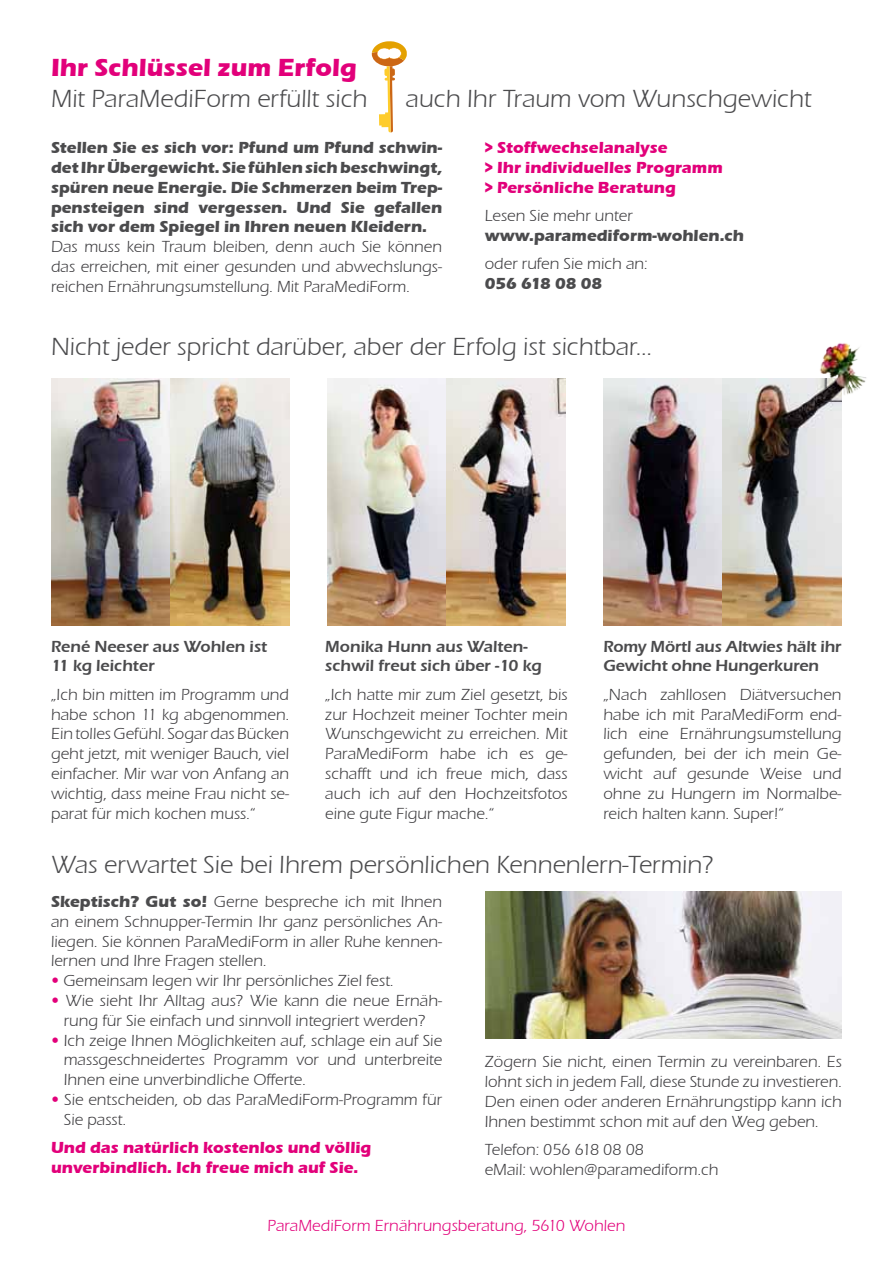
<style>
.page{position:relative;width:893px;height:1263px;background:#fff}
.page>*{position:absolute;margin:0;border:0;box-sizing:border-box;transform-origin:0 0}
.t1{font:25.5px "Eras Book ITCTT";color:#4b4b4d}
.t2{font:25.5px "Eras Bld ITCTT";color:#e2007a}
.t3{font:16.5px/19.8px "Eras Book ITCTT";color:#3e3d40;text-align:justify}
.t4{font:16.5px/19.8px "Eras Bld ITCTT";color:#4b4b4d;text-align:justify}
.t5{font:16.5px/19.8px "Eras Bld ITCTT";color:#e2007a}
.t6{font:16.5px/19.8px "Eras Book ITCTT Demi";color:#4b4b4d}
.t7{font:16.5px "Eras Book ITCTT";color:#e2007a}
.s1{font-family:"Eras Bld ITCTT";color:#4b4b4d}
.s2{font-family:"Arial";font-weight:900;color:#e2007a}
</style>
<div class="page">
<svg style="left:372px;top:41px;width:35px;height:91px"></svg>
<img style="left:51px;top:378px;width:238px;height:247px">
<img style="left:604px;top:378px;width:238px;height:247px">
<img style="left:816px;top:343px;width:50px;height:55px">
<img style="left:327px;top:378px;width:239px;height:247px">
<img style="left:485px;top:892px;width:357px;height:147px">
<h1 class="t2" style="left:51px;top:53px;width:307px">Ihr Schlüssel zum Erfolg</h1>
<h1 class="t1" style="left:51px;top:84px;width:318px">Mit ParaMediForm erfüllt sich</h1>
<h1 class="t1" style="left:406px;top:84px;width:407px">auch Ihr Traum vom Wunschgewicht</h1>
<p class="t4" style="left:51px;top:138px;width:393px">Stellen Sie es sich vor: Pfund um Pfund schwin&shy;det Ihr Übergewicht. Sie fühlen sich beschwingt, spüren neue Energie. Die Schmerzen beim Trep&shy;pensteigen sind vergessen. Und Sie gefallen sich vor dem Spiegel in Ihren neuen Kleidern.</p>
<p class="t3" style="left:51px;top:237px;width:393px">Das muss kein Traum bleiben, denn auch Sie können das erreichen, mit einer gesunden und abwechslungs&shy;reichen Ernährungsumstellung. Mit ParaMediForm.</p>
<p class="t5" style="left:485px;top:138px;width:239px">&gt; Stoffwechselanalyse<br>&gt; Ihr individuelles Programm &gt; Persönliche Beratung</p>
<p class="t3" style="left:485px;top:206px;width:150px">Lesen Sie mehr unter</p>
<p class="t4" style="left:485px;top:226px;width:261px">www.paramediform-wohlen.ch</p>
<p class="t3" style="left:485px;top:254px;width:164px">oder rufen Sie mich an:</p>
<p class="t4" style="left:485px;top:274px;width:119px">056 618 08 08</p>
<h1 class="t1" style="left:51px;top:333px;width:603px">Nicht jeder spricht darüber, aber der Erfolg ist sichtbar...</h1>
<p class="t6" style="left:51px;top:636px;width:218px">René Neeser aus Wohlen ist<br>11 kg leichter</p>
<p class="t3" style="left:51px;top:685px;width:240px">„Ich bin mitten im Programm und habe schon 11 kg abgenommen.<br>Ein tolles Gefühl. Sogar das Bücken geht jetzt, mit weniger Bauch, viel einfacher. Mir war von Anfang an wichtig, dass meine Frau nicht se&shy;parat für mich kochen muss.“</p>
<p class="t6" style="left:325px;top:636px;width:218px">Monika Hunn aus Walten&shy;schwil freut sich über -10 kg</p>
<p class="t3" style="left:325px;top:685px;width:244px">„Ich hatte mir zum Ziel gesetzt, bis zur Hochzeit meiner Tochter mein Wunschgewicht zu erreichen. Mit ParaMediForm habe ich es ge&shy;schafft und ich freue mich, dass auch ich auf den Hochzeitsfotos eine gute Figur mache.“</p>
<p class="t6" style="left:603px;top:636px;width:240px">Romy Mörtl aus Altwies hält ihr<br>Gewicht ohne Hungerkuren</p>
<p class="t3" style="left:603px;top:685px;width:240px">„Nach zahllosen Diätversuchen habe ich mit ParaMediForm end&shy;lich eine Ernährungsumstellung gefunden, bei der ich mein Ge&shy;wicht auf gesunde Weise und ohne zu Hungern im Normalbe&shy;reich halten kann. Super!“</p>
<h1 class="t1" style="left:51px;top:850px;width:664px">Was erwartet Sie bei Ihrem persönlichen Kennenlern-Termin?</h1>
<p class="t3" style="left:51px;top:892px;width:393px"><span class="s1">Skeptisch? Gut so!</span> Gerne bespreche ich mit Ihnen an einem Schnupper-Termin Ihr ganz persönliches An&shy;liegen. Sie können ParaMediForm in aller Ruhe kennen&shy;lernen und Ihre Fragen stellen.</p>
<p class="t3" style="left:51px;top:971px;width:344px"><span class="s2">•</span> Gemeinsam legen wir Ihr persönliches Ziel fest.</p>
<p class="t3" style="left:51px;top:991px;width:393px;text-align:center"><span class="s2">•</span> Wie sieht Ihr Alltag aus? Wie kann die neue Ernäh&shy;rung für Sie einfach und sinnvoll integriert werden?</p>
<p class="t3" style="left:64px;top:1030px;width:380px;text-indent:-13px"><span class="s2">•</span> Ich zeige Ihnen Möglichkeiten auf, schlage ein auf Sie massgeschneidertes Programm vor und unterbreite Ihnen eine unverbindliche Offerte.</p>
<p class="t3" style="left:64px;top:1090px;width:380px;text-indent:-13px"><span class="s2">•</span> Sie entscheiden, ob das ParaMediForm-Programm für<br>Sie passt.</p>
<p class="t5" style="left:51px;top:1138px;width:322px">Und das natürlich kostenlos und völlig unverbindlich. Ich freue mich auf Sie.</p>
<p class="t3" style="left:485px;top:1052px;width:359px">Zögern Sie nicht, einen Termin zu vereinbaren. Es lohnt sich in jedem Fall, diese Stunde zu investieren.<br>Den einen oder anderen Ernährungstipp kann ich Ihnen bestimmt schon mit auf den Weg geben.</p>
<p class="t3" style="left:485px;top:1140px;width:235px">Telefon: 056 618 08 08<br>eMail: wohlen@paramediform.ch</p>
<p class="t7" style="left:268px;top:1216px;width:359px">ParaMediForm Ernährungsberatung, 5610 Wohlen</p>
</div>
